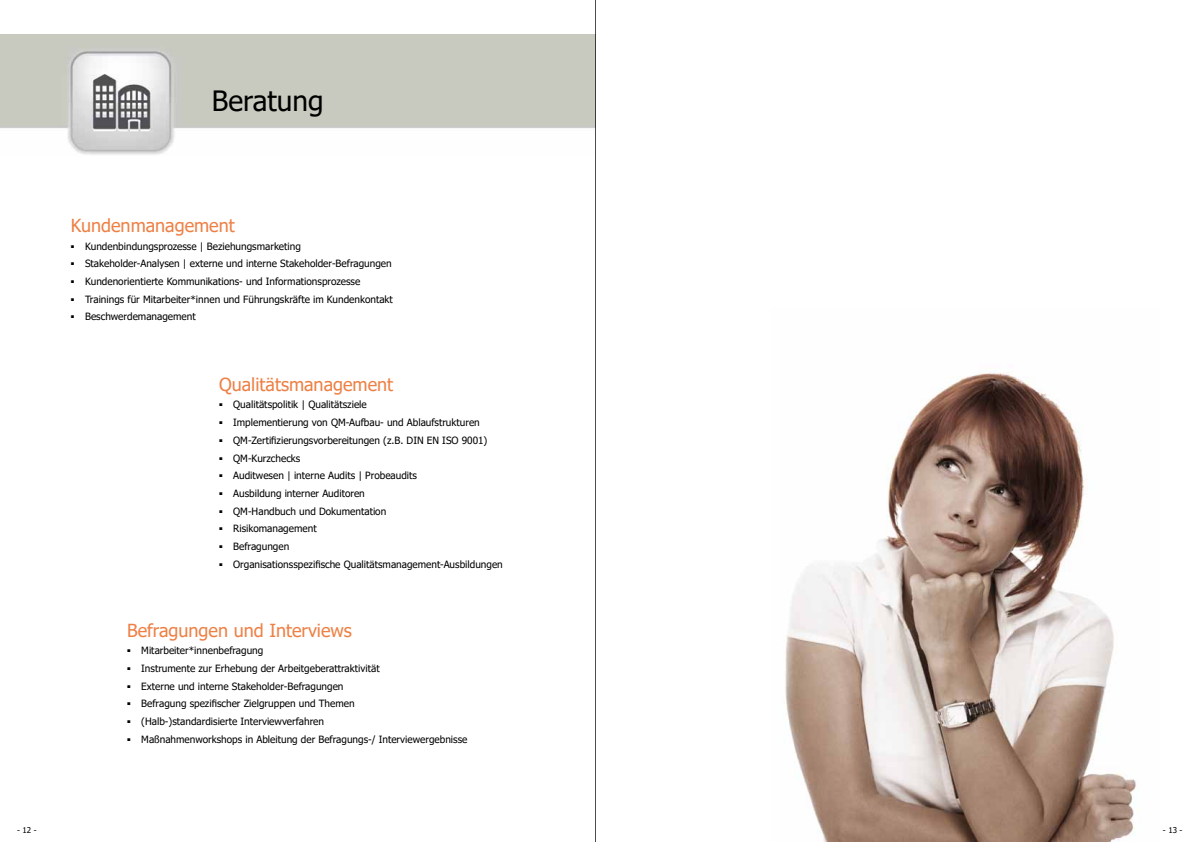
<style>
.page{position:relative;width:1191px;height:842px;background:#fff}
.page>*{position:absolute;margin:0;border:0;box-sizing:border-box;transform-origin:0 0}
.t1{font:28px "Tahoma";color:#000}
.t2{font:18px "Tahoma";color:#ee8045}
.t3{font:10px "Tahoma";color:#000}
.t4{font:8px "Tahoma";color:#000}
</style>
<div class="page">
<img style="left:785px;top:372px;width:354px;height:470px">
<img style="left:0;top:34px;width:595px;height:121px">
<hr style="left:595px;top:0;width:1px;height:842px;background:#000">
<h1 class="t1" style="left:212px;top:82px;width:113px">Beratung</h1>
<h2 class="t2" style="left:71px;top:213px;width:165px">Kundenmanagement</h2>
<p class="t3" style="left:71px;top:239px;width:231px"><sup>■</sup> Kundenbindungsprozesse | Beziehungsmarketing</p>
<p class="t3" style="left:71px;top:257px;width:322px"><sup>■</sup> Stakeholder-Analysen | externe und interne Stakeholder-Befragungen</p>
<p class="t3" style="left:71px;top:275px;width:291px"><sup>■</sup> Kundenorientierte Kommunikations- und Informationsprozesse</p>
<p class="t3" style="left:71px;top:292px;width:323px"><sup>■</sup> Trainings für Mitarbeiter*innen und Führungskräfte im Kundenkontakt</p>
<p class="t3" style="left:71px;top:310px;width:126px"><sup>■</sup> Beschwerdemanagement</p>
<h2 class="t2" style="left:219px;top:372px;width:176px">Qualitätsmanagement</h2>
<p class="t3" style="left:219px;top:398px;width:149px"><sup>■</sup> Qualitätspolitik | Qualitätsziele</p>
<p class="t3" style="left:219px;top:416px;width:262px"><sup>■</sup> Implementierung von QM-Aufbau- und Ablaufstrukturen</p>
<p class="t3" style="left:219px;top:433px;width:270px"><sup>■</sup> QM-Zertifizierungsvorbereitungen (z.B. DIN EN ISO 9001)</p>
<p class="t3" style="left:219px;top:451px;width:83px"><sup>■</sup> QM-Kurzchecks</p>
<p class="t3" style="left:219px;top:469px;width:199px"><sup>■</sup> Auditwesen | interne Audits | Probeaudits</p>
<p class="t3" style="left:219px;top:486px;width:147px"><sup>■</sup> Ausbildung interner Auditoren</p>
<p class="t3" style="left:219px;top:504px;width:169px"><sup>■</sup> QM-Handbuch und Dokumentation</p>
<p class="t3" style="left:219px;top:522px;width:99px"><sup>■</sup> Risikomanagement</p>
<p class="t3" style="left:219px;top:539px;width:72px"><sup>■</sup> Befragungen</p>
<p class="t3" style="left:219px;top:557px;width:285px"><sup>■</sup> Organisationsspezifische Qualitätsmanagement-Ausbildungen</p>
<h2 class="t2" style="left:127px;top:618px;width:226px">Befragungen und Interviews</h2>
<p class="t3" style="left:127px;top:644px;width:138px"><sup>■</sup> Mitarbeiter*innenbefragung</p>
<p class="t3" style="left:127px;top:662px;width:254px"><sup>■</sup> Instrumente zur Erhebung der Arbeitgeberattraktivität</p>
<p class="t3" style="left:127px;top:679px;width:218px"><sup>■</sup> Externe und interne Stakeholder-Befragungen</p>
<p class="t3" style="left:127px;top:697px;width:229px"><sup>■</sup> Befragung spezifischer Zielgruppen und Themen</p>
<p class="t3" style="left:127px;top:715px;width:198px"><sup>■</sup> (Halb-)standardisierte Interviewverfahren</p>
<p class="t3" style="left:127px;top:732px;width:342px"><sup>■</sup> Maßnahmenworkshops in Ableitung der Befragungs-/ Interviewergebnisse</p>
<p class="t4" style="left:17px;top:825px;width:21px">- 12 -</p>
<p class="t4" style="left:1163px;top:825px;width:21px">- 13 -</p>
</div>
